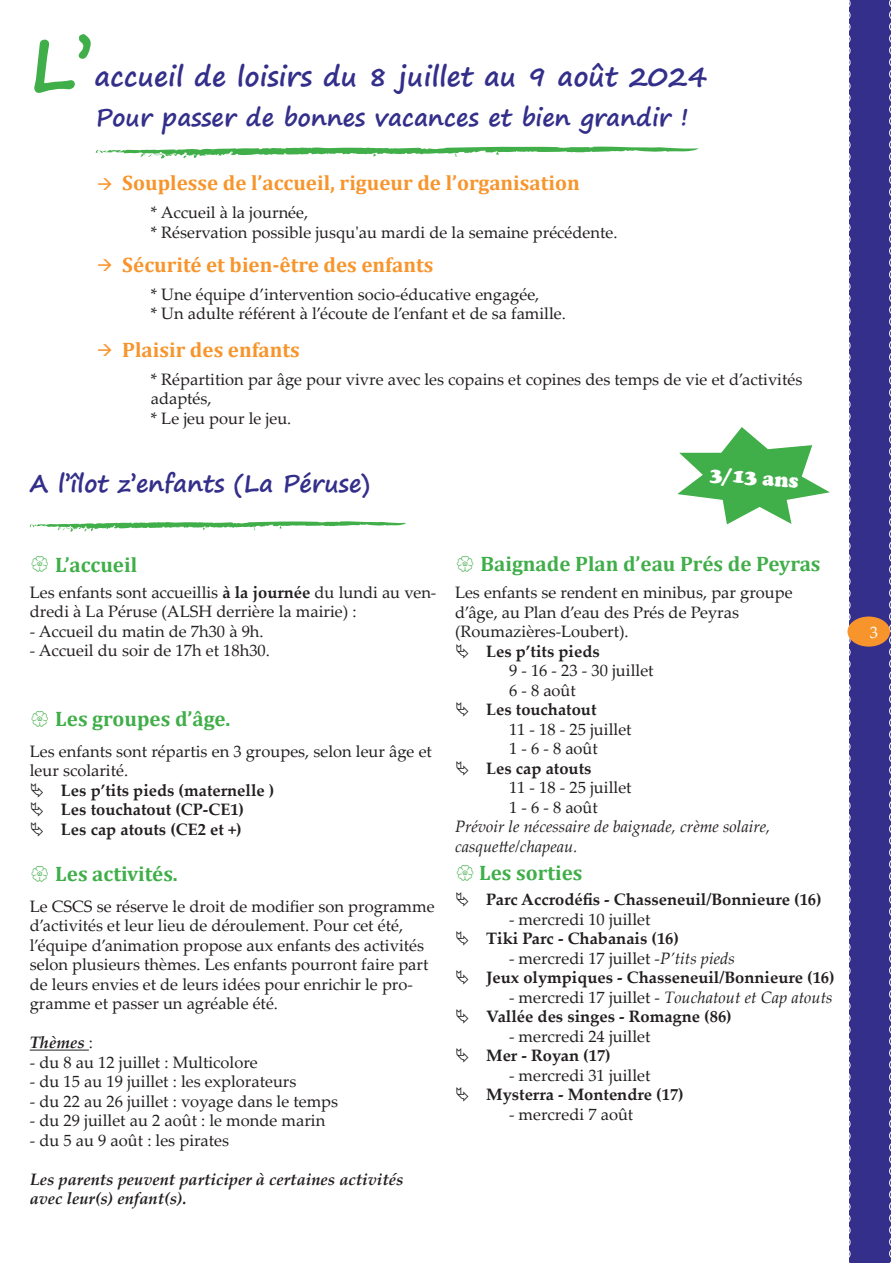
<style>
.page{position:relative;width:893px;height:1263px;background:#fff}
.page>*{position:absolute;margin:0;border:0;box-sizing:border-box;transform-origin:0 0}
.Titre{font:700 72px "Segoe Print";color:#40ae49}
.Titre-2{font:700 27px "Segoe Print";color:#332f8a}
.titre_partie{font:700 24px "Segoe Print";color:#332f8a}
.sous_titre{font:700 21px "Cambria";color:#f7952c}
.sous_titre-2{font:700 21px "Cambria";color:#40ae49}
.tranche_age{font:900 21px "Cooper";color:#fff}
.texte{font:16.5px/19.5px "Palatino Linotype";color:#231f20}
.texte-2{font:700 16.5px "Palatino Linotype";color:#231f20}
.texte-3{font:italic 16.5px "Palatino Linotype";color:#231f20}
.texte-4{font:italic 700 16.5px/19.5px "Palatino Linotype";color:#231f20}
.t1{font:16.5px "Palatino Linotype";color:#fff}
.s1{font-weight:700}
.s2{font-weight:400;font-style:normal}
.s3{font-style:italic}
.s4{font-style:normal}
</style>
<div class="page">
<div style="left:849px;top:0;width:42px;height:1263px;background:#332f8a"></div>
<div style="left:847px;top:616px;width:43px;height:31px;background:#f7952c;border-radius:50%"></div>
<svg style="left:95px;top:146px;width:604px;height:13px"></svg>
<svg style="left:29px;top:521px;width:377px;height:11px"></svg>
<svg style="left:677px;top:427px;width:153px;height:98px"></svg>
<hr style="left:30px;top:1050px;width:59px;height:1px;background:#231f20">
<p class="Titre" style="left:30px;top:-1px;width:64px">L’</p>
<p class="Titre-2" style="left:95px;top:52px;width:614px">accueil de loisirs du 8 juillet au 9 août 2024</p>
<p class="titre_partie" style="left:96px;top:95px;width:594px">Pour passer de bonnes vacances et bien grandir !</p>
<p class="sous_titre" style="left:122px;top:168px;width:459px">Souplesse de l’accueil, rigueur de l’organisation</p>
<p class="texte" style="left:151px;top:202px;width:159px">* Accueil à la journée,</p>
<p class="texte" style="left:151px;top:222px;width:468px">* Réservation possible jusqu'au mardi de la semaine précédente.</p>
<p class="sous_titre" style="left:122px;top:250px;width:313px">Sécurité et bien-être des enfants</p>
<p class="texte" style="left:151px;top:284px;width:390px">* Une équipe d’intervention socio-éducative engagée,</p>
<p class="texte" style="left:151px;top:303px;width:417px">* Un adulte référent à l’écoute de l’enfant et de sa famille.</p>
<p class="sous_titre" style="left:122px;top:335px;width:179px">Plaisir des enfants</p>
<p class="texte" style="left:151px;top:369px;width:653px">* Répartition par âge pour vivre avec les copains et copines des temps de vie et d’activités adaptés,</p>
<p class="texte" style="left:151px;top:408px;width:142px">* Le jeu pour le jeu.</p>
<p class="titre_partie" style="left:30px;top:461px;width:342px">A l’îlot z’enfants (La Péruse)</p>
<p class="tranche_age" style="left:711px;top:462px;width:90px;rotate:4deg">3/13 ans</p>
<p class="sous_titre-2" style="left:55px;top:550px;width:83px">L’accueil</p>
<p class="sous_titre-2" style="left:480px;top:549px;width:342px">Baignade Plan d’eau Prés de Peyras</p>
<p class="texte" style="left:30px;top:582px;width:408px">Les enfants sont accueillis <span class="s1">à la journée</span> du lundi au ven&shy;dredi à La Péruse (ALSH derrière la mairie) :</p>
<p class="texte" style="left:30px;top:621px;width:235px">- Accueil du matin de 7h30 à 9h.</p>
<p class="texte" style="left:30px;top:640px;width:242px">- Accueil du soir de 17h et 18h30.</p>
<p class="sous_titre-2" style="left:55px;top:704px;width:177px">Les groupes d’âge.</p>
<p class="texte" style="left:30px;top:741px;width:404px">Les enfants sont répartis en 3 groupes, selon leur âge et leur scolarité.</p>
<p class="texte-2" style="left:61px;top:778px;width:215px">Les p’tits pieds (maternelle )</p>
<p class="texte-2" style="left:61px;top:798px;width:185px">Les touchatout (CP-CE1)</p>
<p class="texte-2" style="left:61px;top:817px;width:182px">Les cap atouts (CE2 et +)</p>
<p class="sous_titre-2" style="left:55px;top:859px;width:124px">Les activités.</p>
<p class="texte" style="left:30px;top:895px;width:406px">Le CSCS se réserve le droit de modifier son programme d’activités et leur lieu de déroulement. Pour cet été, l’équipe d’animation propose aux enfants des activités selon plusieurs thèmes. Les enfants pourront faire part de leurs envies et de leurs idées pour enrichir le pro&shy;gramme et passer un agréable été.</p>
<p class="texte-4" style="left:30px;top:1032px;width:65px">Thèmes <span class="s2">:</span></p>
<p class="texte" style="left:30px;top:1051px;width:230px">- du 8 au 12 juillet : Multicolore</p>
<p class="texte" style="left:30px;top:1071px;width:268px">- du 15 au 19 juillet : les explorateurs</p>
<p class="texte" style="left:30px;top:1090px;width:310px">- du 22 au 26 juillet : voyage dans le temps</p>
<p class="texte" style="left:30px;top:1110px;width:297px">- du 29 juillet au 2 août : le monde marin</p>
<p class="texte" style="left:30px;top:1129px;width:201px">- du 5 au 9 août : les pirates</p>
<p class="texte-4" style="left:30px;top:1168px;width:375px">Les parents peuvent participer à certaines activités avec leur(s) enfant(s).</p>
<p class="texte" style="left:455px;top:582px;width:339px">Les enfants se rendent en minibus, par groupe d’âge, au Plan d’eau des Prés de Peyras (Roumazières-Loubert).</p>
<p class="texte-2" style="left:486px;top:639px;width:115px">Les p’tits pieds</p>
<p class="texte" style="left:509px;top:660px;width:146px">9 - 16 - 23 - 30 juillet</p>
<p class="texte" style="left:509px;top:680px;width:68px">6 - 8 août</p>
<p class="texte-2" style="left:486px;top:698px;width:112px">Les touchatout</p>
<p class="texte" style="left:509px;top:719px;width:124px">11 - 18 - 25 juillet</p>
<p class="texte" style="left:509px;top:738px;width:90px">1 - 6 - 8 août</p>
<p class="texte-2" style="left:486px;top:756px;width:107px">Les cap atouts</p>
<p class="texte" style="left:509px;top:777px;width:124px">11 - 18 - 25 juillet</p>
<p class="texte" style="left:509px;top:797px;width:90px">1 - 6 - 8 août</p>
<p class="texte-3" style="left:455px;top:815px;width:317px">Prévoir le nécessaire de baignade, crème solaire,</p>
<p class="texte-3" style="left:455px;top:834px;width:124px">casquette/chapeau.</p>
<p class="sous_titre-2" style="left:479px;top:858px;width:105px">Les sorties</p>
<p class="texte-2" style="left:486px;top:888px;width:337px">Parc Accrodéfis - Chasseneuil/Bonnieure (16)</p>
<p class="texte" style="left:509px;top:909px;width:143px">- mercredi 10 juillet</p>
<p class="texte-2" style="left:486px;top:927px;width:194px">Tiki Parc - Chabanais (16)</p>
<p class="texte" style="left:509px;top:948px;width:227px">- mercredi 17 juillet -<span class="s3">P’tits pieds</span></p>
<p class="texte-2" style="left:486px;top:966px;width:350px">Jeux olympiques - Chasseneuil/Bonnieure (16)</p>
<p class="texte-3" style="left:509px;top:985px;width:325px"><span class="s4">- mercredi 17 juillet -</span> Touchatout et Cap atouts</p>
<p class="texte-2" style="left:486px;top:1005px;width:247px">Vallée des singes - Romagne (86)</p>
<p class="texte" style="left:509px;top:1026px;width:143px">- mercredi 24 juillet</p>
<p class="texte-2" style="left:486px;top:1044px;width:126px">Mer - Royan (17)</p>
<p class="texte" style="left:509px;top:1065px;width:143px">- mercredi 31 juillet</p>
<p class="texte-2" style="left:486px;top:1083px;width:199px">Mysterra - Montendre (17)</p>
<p class="texte" style="left:509px;top:1104px;width:126px">- mercredi 7 août</p>
<p class="t1" style="left:870px;top:620px;width:10px">3</p>
</div>
